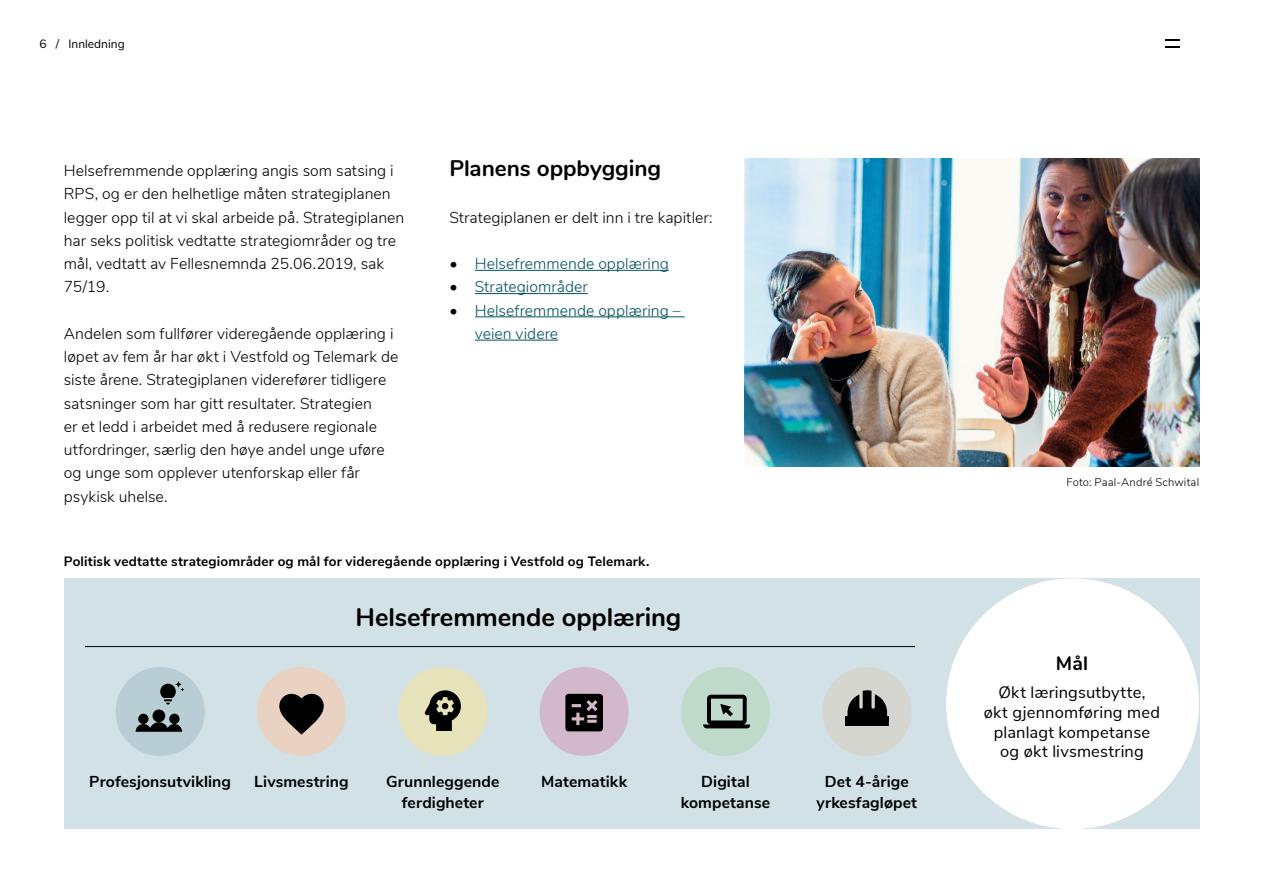
<style>
.page{position:relative;width:1263px;height:893px;background:#fff}
.page>*{position:absolute;margin:0;border:0;box-sizing:border-box;transform-origin:0 0}
.Mellomtittel_1_-_Til{font:700 25.5px "Nunito";color:#000}
.Mellomtittel_1{font:700 22.5px "Nunito";letter-spacing:-.005em;color:#000}
.Tekst_i_sirkel___Bol{font:700 19.5px "Nunito";color:#000}
.Tekst_i_sirkel___Reg{font:16.5px/19.8px "Nunito Sans";letter-spacing:.01em;color:#000;text-align:center}
.Brødtekst{font:300 15.75px/23.2px "Nunito Sans";color:#000}
.Ikon___Sentrert_titt{font:700 15.75px/21px "Nunito Sans";letter-spacing:.005em;color:#000;text-align:center}
.Brødtekst___Punktlis{font:300 15.75px/23.2px "Nunito Sans";color:#005260}
.Bildetekst_fet{font:700 13.5px "Nunito Sans";letter-spacing:.01em;color:#000}
.t1{font:12px "Nunito Sans";color:#000}
.t2{font:300 11.25px "Nunito Sans";letter-spacing:.015em;color:#000}
.s1{color:#000}
</style>
<div class="page">
<div style="left:64px;top:578px;width:1135px;height:251px;background:#d1e1e6"></div>
<img style="left:745px;top:158px;width:454px;height:308px">
<div style="left:257px;top:667px;width:89px;height:89px;background:#e9d2c2;border-radius:50%"></div>
<svg style="left:279px;top:694px;width:45px;height:41px"></svg>
<div style="left:540px;top:667px;width:89px;height:89px;background:#d2b8c8;border-radius:50%"></div>
<svg style="left:565px;top:694px;width:38px;height:37px"></svg>
<div style="left:116px;top:667px;width:89px;height:89px;background:#b9cdd5;border-radius:50%"></div>
<div style="left:138px;top:714px;width:11px;height:10px;background:#000;border-radius:50%"></div>
<div style="left:169px;top:714px;width:11px;height:10px;background:#000;border-radius:50%"></div>
<svg style="left:136px;top:722px;width:46px;height:10px"></svg>
<div style="left:152px;top:709px;width:13px;height:13px;background:#000;border-radius:50%"></div>
<svg style="left:160px;top:681px;width:24px;height:24px"></svg>
<div style="left:681px;top:667px;width:89px;height:89px;background:#bfdaca;border-radius:50%"></div>
<svg style="left:703px;top:695px;width:46px;height:33px"></svg>
<div style="left:822px;top:667px;width:89px;height:89px;background:#d5d6cf;border-radius:50%"></div>
<div style="left:845px;top:716px;width:44px;height:10px;background:#000"></div>
<svg style="left:847px;top:690px;width:40px;height:26px"></svg>
<div style="left:398px;top:667px;width:89px;height:89px;background:#e6e3bb;border-radius:50%"></div>
<hr style="left:85px;top:646px;width:830px;height:1px;background:#000">
<svg style="left:424px;top:690px;width:37px;height:41px"></svg>
<hr style="left:475px;top:270px;width:194px;height:1px;background:#005260">
<hr style="left:475px;top:293px;width:113px;height:1px;background:#005260">
<hr style="left:475px;top:316px;width:210px;height:1px;background:#005260">
<hr style="left:475px;top:340px;width:83px;height:1px;background:#005260">
<div style="left:946px;top:578px;width:253px;height:251px;background:#fff;border-radius:50%"></div>
<svg style="left:1165px;top:39px;width:15px;height:8px"></svg>
<p class="t1" style="left:39px;top:35px;width:87px">6 / Innledning</p>
<p class="Brødtekst" style="left:64px;top:158px;width:342px">Helsefremmende opplæring angis som satsing i RPS, og er den helhetlige måten strategiplanen legger opp til at vi skal arbeide på. Strategiplanen har seks politisk vedtatte strategiområder og tre mål, vedtatt av Fellesnemnda 25.06.2019, sak 75/19.</p>
<p class="Brødtekst" style="left:64px;top:321px;width:336px">Andelen som fullfører videregående opplæring i løpet av fem år har økt i Vestfold og Telemark de siste årene. Strategiplanen viderefører tidligere satsninger som har gitt resultater. Strategien<br>er et ledd i arbeidet med å redusere regionale utfordringer, særlig den høye andel unge uføre og unge som opplever utenforskap eller får psykisk uhelse.</p>
<h2 class="Mellomtittel_1" style="left:449px;top:152px;width:213px">Planens oppbygging</h2>
<p class="Brødtekst" style="left:449px;top:205px;width:265px">Strategiplanen er delt inn i tre kapitler:</p>
<p class="Brødtekst___Punktlis" style="left:449px;top:251px;width:221px"><span class="s1">•</span> Helsefremmende opplæring</p>
<p class="Brødtekst___Punktlis" style="left:449px;top:274px;width:140px"><span class="s1">•</span> Strategiområder</p>
<p class="Brødtekst___Punktlis" style="left:475px;top:298px;width:207px;text-indent:-26px"><span class="s1">•</span> Helsefremmende opplæring – veien videre</p>
<p class="Bildetekst_fet" style="left:64px;top:551px;width:587px">Politisk vedtatte strategiområder og mål for videregående opplæring i Vestfold og Telemark.</p>
<p class="Mellomtittel_1_-_Til" style="left:355px;top:598px;width:327px">Helsefremmende opplæring</p>
<h2 class="Ikon___Sentrert_titt" style="left:89px;top:770px;width:143px">Profesjonsutvikling</h2>
<h2 class="Ikon___Sentrert_titt" style="left:254px;top:770px;width:96px">Livsmestring</h2>
<h2 class="Ikon___Sentrert_titt" style="left:386px;top:770px;width:115px">Grunnleggende ferdigheter</h2>
<h2 class="Ikon___Sentrert_titt" style="left:541px;top:770px;width:87px">Matematikk</h2>
<h2 class="Ikon___Sentrert_titt" style="left:681px;top:770px;width:91px">Digital kompetanse</h2>
<h2 class="Ikon___Sentrert_titt" style="left:816px;top:770px;width:102px">Det 4-årige yrkesfagløpet</h2>
<p class="t2" style="left:1066px;top:474px;width:134px">Foto: Paal-André Schwital</p>
<p class="Tekst_i_sirkel___Bol" style="left:1056px;top:649px;width:34px">Mål</p>
<h2 class="Tekst_i_sirkel___Reg" style="left:984px;top:681px;width:178px">Økt læringsutbytte,<br>økt gjennomføring med planlagt kompetanse og økt livsmestring</h2>
</div>
